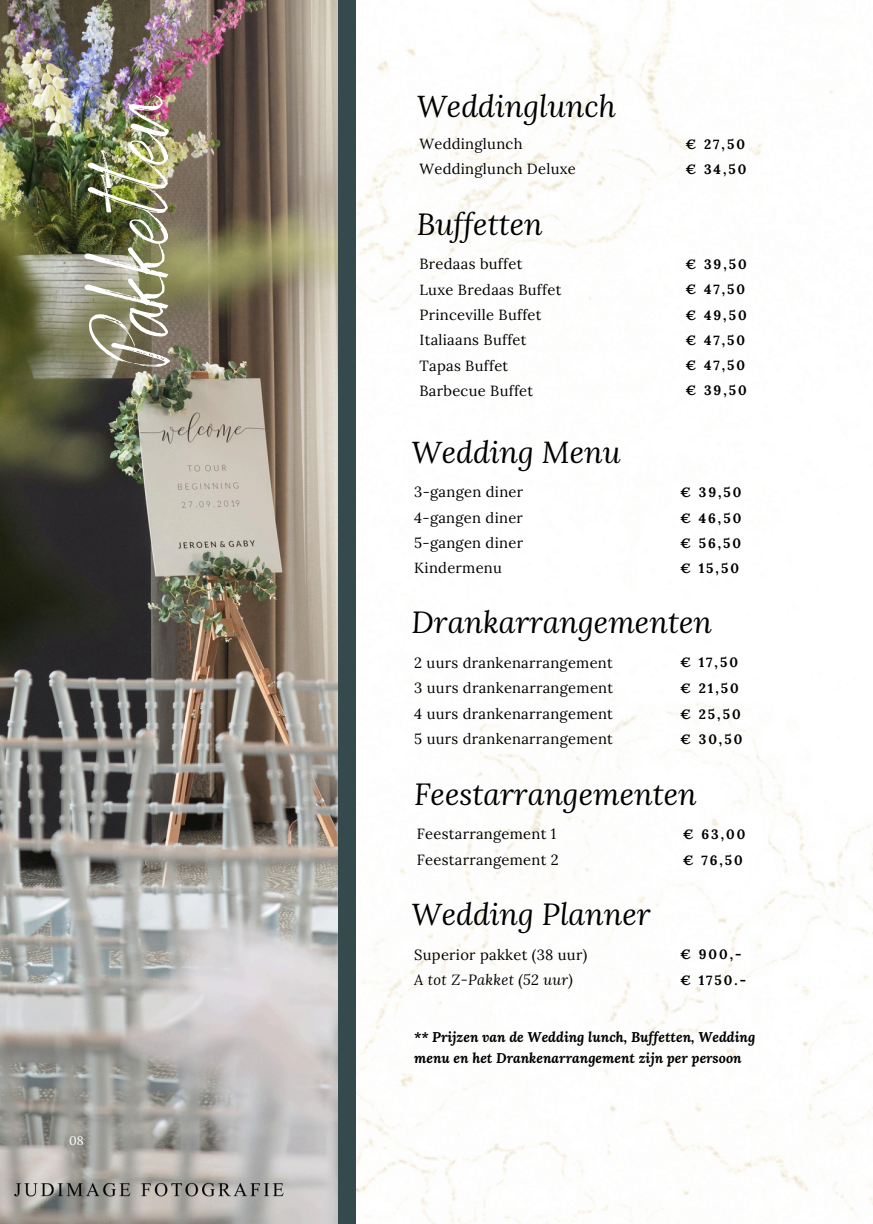
<style>
.page{position:relative;width:873px;height:1224px;background:#fff}
.page>*{position:absolute;margin:0;border:0;box-sizing:border-box;transform-origin:0 0}
.t1{font:104px "Benedict";color:#fff}
.t2{font:italic 30.4px "Lora";color:#000}
.t3{font:14.8px "Lora";letter-spacing:.02em;color:#000}
.t4{font:italic 14.8px "Lora";letter-spacing:.02em;color:#000}
.t5{font:italic 700 14px/21px "Lora";color:#000}
.t6{font:700 13.6px "Lora";letter-spacing:.15em;color:#000}
.t7{font:12.4px "Lora";color:#fff}
</style>
<div class="page">
<img style="left:355px;top:0;width:518px;height:1224px">
<div style="left:0;top:0;width:355px;height:1224px;background:#354a4d"></div>
<img style="left:0;top:0;width:338px;height:1224px">
<h3 class="t1" style="left:68px;top:367px;width:276px;rotate:-90deg">Pakketten</h3>
<h4 class="t7" style="left:69px;top:1133px;width:16px">08</h4>
<h1 class="t2" style="left:417px;top:86px;width:201px">Weddinglunch</h1>
<h2 class="t3" style="left:419px;top:134px;width:105px">Weddinglunch</h2>
<p class="t6" style="left:685px;top:135px;width:61px">€ 27,50</p>
<p class="t3" style="left:419px;top:160px;width:158px">Weddinglunch Deluxe</p>
<p class="t6" style="left:685px;top:161px;width:62px">€ 34,50</p>
<h3 class="t2" style="left:417px;top:203px;width:128px">Buffetten</h3>
<p class="t3" style="left:419px;top:254px;width:104px">Bredaas buffet</p>
<h2 class="t6" style="left:685px;top:255px;width:63px">€ 39,50</h2>
<p class="t3" style="left:419px;top:280px;width:143px">Luxe Bredaas Buffet</p>
<p class="t3" style="left:419px;top:305px;width:124px">Princeville Buffet</p>
<p class="t3" style="left:419px;top:331px;width:109px">Italiaans Buffet</p>
<p class="t3" style="left:419px;top:356px;width:90px">Tapas Buffet</p>
<p class="t3" style="left:419px;top:381px;width:115px">Barbecue Buffet</p>
<h3 class="t6" style="left:685px;top:281px;width:61px">€ 47,50</h3>
<h3 class="t6" style="left:685px;top:306px;width:63px">€ 49,50</h3>
<h3 class="t6" style="left:685px;top:331px;width:61px">€ 47,50</h3>
<h3 class="t6" style="left:685px;top:357px;width:61px">€ 47,50</h3>
<h3 class="t6" style="left:685px;top:382px;width:63px">€ 39,50</h3>
<h3 class="t2" style="left:412px;top:431px;width:211px">Wedding Menu</h3>
<p class="t3" style="left:414px;top:482px;width:110px">3-gangen diner</p>
<h2 class="t6" style="left:680px;top:483px;width:63px">€ 39,50</h2>
<p class="t3" style="left:414px;top:508px;width:110px">4-gangen diner</p>
<p class="t3" style="left:414px;top:533px;width:110px">5-gangen diner</p>
<p class="t3" style="left:414px;top:559px;width:89px">Kindermenu</p>
<h3 class="t6" style="left:680px;top:509px;width:63px">€ 46,50</h3>
<h3 class="t6" style="left:680px;top:534px;width:63px">€ 56,50</h3>
<h3 class="t6" style="left:680px;top:559px;width:60px">€ 15,50</h3>
<h3 class="t2" style="left:412px;top:602px;width:302px">Drankarrangementen</h3>
<p class="t3" style="left:414px;top:653px;width:200px">2 uurs drankenarrangement</p>
<h2 class="t6" style="left:680px;top:654px;width:59px">€ 17,50</h2>
<p class="t3" style="left:414px;top:678px;width:200px">3 uurs drankenarrangement</p>
<p class="t3" style="left:414px;top:704px;width:200px">4 uurs drankenarrangement</p>
<p class="t3" style="left:414px;top:729px;width:200px">5 uurs drankenarrangement</p>
<h3 class="t6" style="left:680px;top:679px;width:60px">€ 21,50</h3>
<h3 class="t6" style="left:680px;top:705px;width:62px">€ 25,50</h3>
<h3 class="t6" style="left:680px;top:731px;width:64px">€ 30,50</h3>
<h3 class="t2" style="left:414px;top:773px;width:284px">Feestarrangementen</h3>
<p class="t3" style="left:417px;top:824px;width:141px">Feestarrangement 1</p>
<h2 class="t6" style="left:683px;top:825px;width:64px">€ 63,00</h2>
<p class="t3" style="left:417px;top:850px;width:144px">Feestarrangement 2</p>
<h3 class="t6" style="left:683px;top:851px;width:62px">€ 76,50</h3>
<h3 class="t2" style="left:412px;top:894px;width:241px">Wedding Planner</h3>
<p class="t3" style="left:414px;top:945px;width:174px">Superior pakket (38 uur)</p>
<h2 class="t6" style="left:680px;top:946px;width:63px">€ 900,-</h2>
<p class="t4" style="left:414px;top:970px;width:160px">A tot Z-Pakket (52 uur)</p>
<h3 class="t6" style="left:680px;top:971px;width:67px">€ 1750.-</h3>
<h4 class="t5" style="left:414px;top:1027px;width:343px">** Prijzen van de Wedding lunch, Buffetten, Wedding menu en het Drankenarrangement zijn per persoon</h4>
</div>
